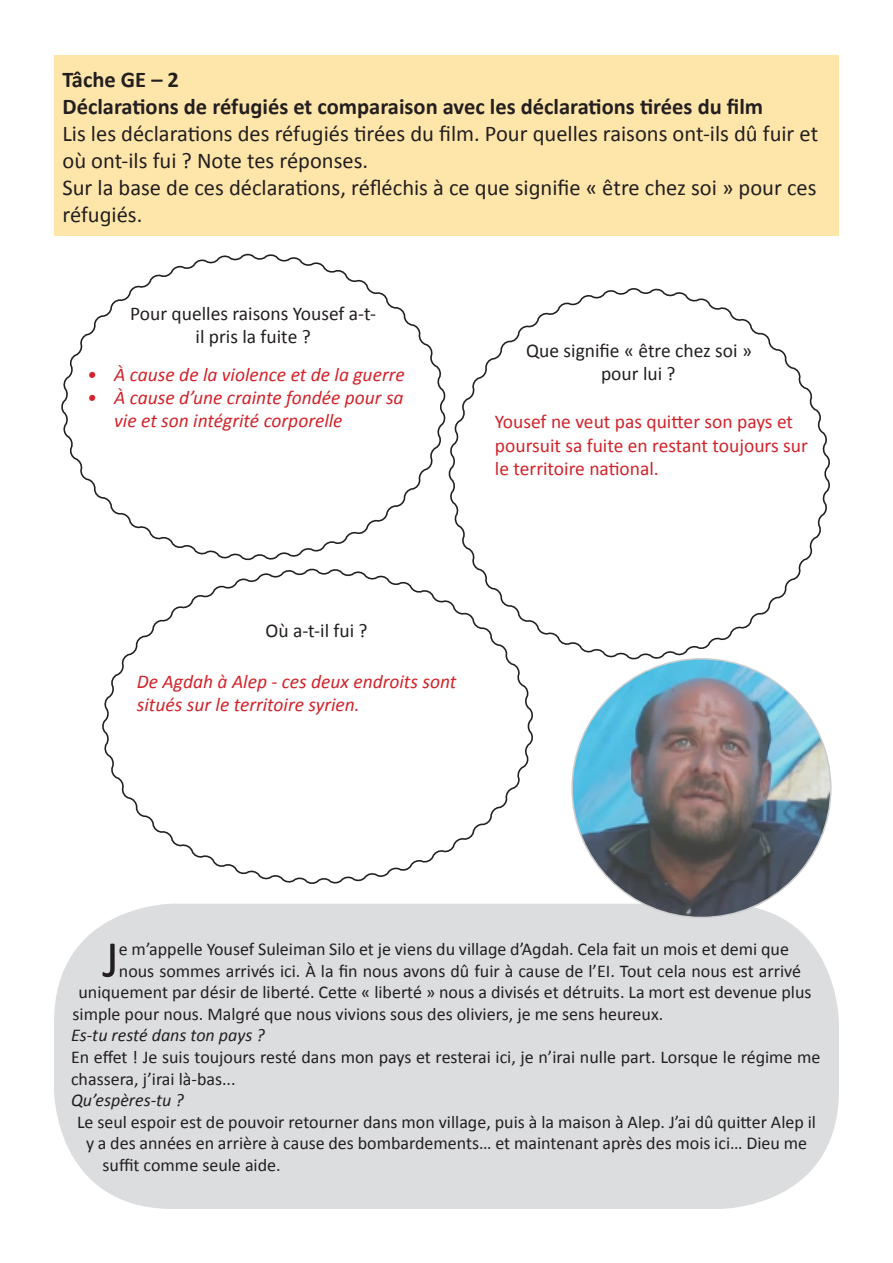
<style>
.page{position:relative;width:893px;height:1263px;background:#fff}
.page>*{position:absolute;margin:0;border:0;box-sizing:border-box;transform-origin:0 0}
.t1{font:52.05px "Calibri";color:#231f20}
.t2{font:22.5px/27px "Calibri";color:#231f20}
.t3{font:700 22.5px "Calibri";color:#231f20}
.t4{font:italic 19.5px/23.4px "Calibri";color:#d1232a}
.t5{font:19.5px/23.4px "Calibri";color:#d1232a}
.t6{font:19.5px/23.4px "Calibri";color:#231f20;text-align:center}
.t7{font:18px/21.6px "Calibri";color:#231f20}
.t8{font:italic 18px "Calibri";color:#231f20}
</style>
<div class="page">
<div style="left:54px;top:904px;width:785px;height:305px;background:#dcdddf;border-radius:119px"></div>
<div style="left:54px;top:56px;width:785px;height:180px;background:#fee6aa"></div>
<img style="left:572px;top:659px;width:259px;height:258px;border-radius:129px">
<svg style="left:102px;top:568px;width:431px;height:316px"></svg>
<svg style="left:446px;top:288px;width:384px;height:373px"></svg>
<svg style="left:61px;top:253px;width:385px;height:308px"></svg>
<p class="t3" style="left:63px;top:65px;width:118px">Tâche GE – 2</p>
<p class="t3" style="left:63px;top:92px;width:702px">Déclarations de réfugiés et comparaison avec les déclarations tirées du film</p>
<p class="t2" style="left:63px;top:120px;width:757px">Lis les déclarations des réfugiés tirées du film. Pour quelles raisons ont-ils dû fuir et où ont-ils fui ? Note tes réponses.</p>
<p class="t2" style="left:63px;top:174px;width:755px">Sur la base de ces déclarations, réfléchis à ce que signifie « être chez soi » pour ces réfugiés.</p>
<p class="t6" style="left:130px;top:302px;width:247px">Pour quelles raisons Yousef a-t&shy;il pris la fuite ?</p>
<p class="t4" style="left:87px;top:362px;width:319px">• À cause de la violence et de la guerre</p>
<p class="t4" style="left:114px;top:385px;width:291px;text-indent:-27px">• À cause d’une crainte fondée pour sa vie et son intégrité corporelle</p>
<p class="t6" style="left:526px;top:339px;width:227px">Que signifie « être chez soi » pour lui ?</p>
<p class="t5" style="left:495px;top:410px;width:314px">Yousef ne veut pas quitter son pays et poursuit sa fuite en restant toujours sur le territoire national.</p>
<p class="t6" style="left:265px;top:619px;width:104px">Où a-t-il fui ?</p>
<p class="t4" style="left:137px;top:669px;width:321px">De Agdah à Alep - ces deux endroits sont situés sur le territoire syrien.</p>
<p class="t1" style="left:102px;top:926px;width:18px">J</p>
<p class="t7" style="left:119px;top:938px;width:672px">e m’appelle Yousef Suleiman Silo et je viens du village d’Agdah. Cela fait un mois et demi que</p>
<p class="t7" style="left:119px;top:960px;width:684px">nous sommes arrivés ici. À la fin nous avons dû fuir à cause de l’EI. Tout cela nous est arrivé</p>
<p class="t7" style="left:79px;top:981px;width:734px">uniquement par désir de liberté. Cette « liberté » nous a divisés et détruits. La mort est devenue plus</p>
<p class="t7" style="left:73px;top:1003px;width:592px">simple pour nous. Malgré que nous vivions sous des oliviers, je me sens heureux.</p>
<p class="t8" style="left:71px;top:1023px;width:195px">Es-tu resté dans ton pays ?</p>
<p class="t7" style="left:71px;top:1046px;width:751px">En effet ! Je suis toujours resté dans mon pays et resterai ici, je n’irai nulle part. Lorsque le régime me chassera, j’irai là-bas...</p>
<p class="t8" style="left:71px;top:1088px;width:114px">Qu’espères-tu ?</p>
<p class="t7" style="left:77px;top:1111px;width:740px">Le seul espoir est de pouvoir retourner dans mon village, puis à la maison à Alep. J’ai dû quitter Alep il</p>
<p class="t7" style="left:86px;top:1133px;width:723px">y a des années en arrière à cause des bombardements… et maintenant après des mois ici… Dieu me</p>
<p class="t7" style="left:103px;top:1154px;width:180px">suffit comme seule aide.</p>
</div>
